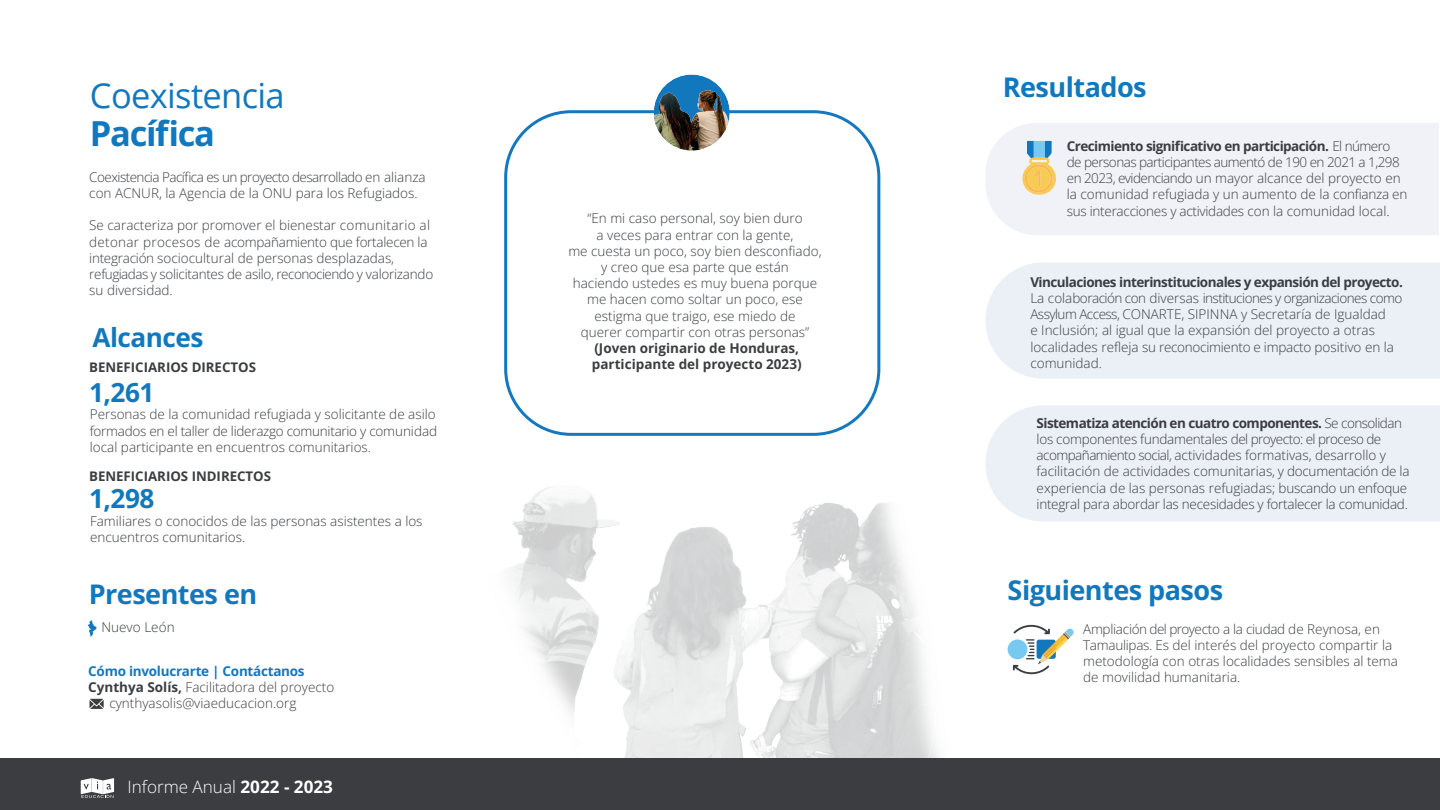
<style>
.page{position:relative;width:1440px;height:810px;background:#fff}
.page>*{position:absolute;margin:0;border:0;box-sizing:border-box;transform-origin:0 0}
.t1{font:34.5px "Open Sans";letter-spacing:-.02em;color:#1278be}
.t2{font:700 34.5px "Open Sans";letter-spacing:-.04em;color:#1278be}
.t3{font:700 27.08px "Open Sans";letter-spacing:-.02em;color:#1278be}
.t4{font:700 26.25px "Open Sans";letter-spacing:-.02em;color:#1278be}
.t5{font:300 17.1px "Open Sans";color:#fff}
.t6{font:300 13.58px "Open Sans";color:#3b3d40}
.t7{font:300 13.5px/16.2px "Open Sans";color:#3b3d40}
.t8{font:300 13.5px/16.2px "Open Sans";letter-spacing:-.02em;color:#3b3d40}
.t9{font:700 13.5px/16.2px "Open Sans";color:#3b3d40}
.t10{font:700 13.5px "Open Sans";letter-spacing:-.04em;color:#3b3d40}
.t11{font:700 13.5px "Open Sans";letter-spacing:-.02em;color:#1278be}
.t12{font:700 13.27px "Open Sans";color:#3b3d40}
.s1{font-weight:700}
</style>
<div class="page">
<img style="left:629px;top:503px;width:227px;height:255px">
<img style="left:511px;top:486px;width:118px;height:272px">
<img style="left:856px;top:503px;width:178px;height:255px">
<div style="left:985px;top:405px;width:455px;height:117px;background:#ebf0f7"></div>
<div style="left:985px;top:262px;width:455px;height:117px;background:#ebf0f7"></div>
<div style="left:986px;top:123px;width:453px;height:112px;background:#f1f2f8"></div>
<div style="left:1008px;top:639px;width:19px;height:20px;background:#76caf1;border-radius:50%"></div>
<svg style="left:1013px;top:625px;width:61px;height:49px"></svg>
<div style="left:504px;top:110px;width:376px;height:326px;border:3px solid #1578be;border-radius:65px"></div>
<div style="left:0;top:758px;width:1440px;height:52px;background:#3b3d40"></div>
<svg style="left:81px;top:778px;width:33px;height:20px"></svg>
<svg style="left:1021px;top:141px;width:36px;height:54px"></svg>
<svg style="left:88px;top:620px;width:9px;height:17px"></svg>
<div style="left:654px;top:75px;width:76px;height:75px;background:#1278be;border-radius:50%"></div>
<img style="left:654px;top:80px;width:76px;height:70px">
<svg style="left:90px;top:699px;width:14px;height:10px"></svg>
<h1 class="t1" style="left:90px;top:71px;width:196px">Coexistencia</h1>
<h1 class="t2" style="left:90px;top:109px;width:126px">Pacífica</h1>
<p class="t7" style="left:89px;top:168px;width:338px">Coexistencia Pacífica es un proyecto desarrollado en alianza con ACNUR, la Agencia de la ONU para los Refugiados.</p>
<p class="t7" style="left:89px;top:217px;width:346px">Se caracteriza por promover el bienestar comunitario al detonar procesos de acompañamiento que fortalecen la integración sociocultural de personas desplazadas, refugiadas y solicitantes de asilo, reconociendo y valorizando su diversidad.</p>
<h3 class="t4" style="left:93px;top:319px;width:112px">Alcances</h3>
<p class="t12" style="left:89px;top:358px;width:168px">BENEFICIARIOS DIRECTOS</p>
<h3 class="t4" style="left:89px;top:374px;width:67px">1,261</h3>
<p class="t7" style="left:90px;top:406px;width:349px;text-align:justify">Personas de la comunidad refugiada y solicitante de asilo formados en el taller de liderazgo comunitario y comunidad local participante en encuentros comunitarios.</p>
<p class="t12" style="left:89px;top:467px;width:184px">BENEFICIARIOS INDIRECTOS</p>
<h3 class="t4" style="left:89px;top:480px;width:67px">1,298</h3>
<p class="t7" style="left:90px;top:513px;width:334px">Familiares o conocidos de las personas asistentes a los encuentros comunitarios.</p>
<h2 class="t3" style="left:89px;top:575px;width:170px">Presentes en</h2>
<p class="t6" style="left:101px;top:617px;width:75px">Nuevo León</p>
<p class="t11" style="left:88px;top:661px;width:218px">Cómo involucrarte | Contáctanos</p>
<p class="t7" style="left:88px;top:679px;width:247px"><span class="s1">Cynthya Solís,</span> Facilitadora del proyecto</p>
<p class="t7" style="left:109px;top:695px;width:189px">cynthyasolis@viaeducacion.org</p>
<p class="t5" style="left:127px;top:775px;width:207px">Informe Anual <span class="s1">2022 - 2023</span></p>
<p class="t7" style="left:568px;top:210px;width:255px;text-align:center">“En mi caso personal, soy bien duro<br>a veces para entrar con la gente,<br>me cuesta un poco, soy bien desconfiado, y creo que esa parte que están<br>haciendo ustedes es muy buena porque me hacen como soltar un poco, ese estigma que traigo, ese miedo de<br>querer compartir con otras personas”</p>
<p class="t9" style="left:592px;top:340px;width:211px">(Joven originario de Honduras, participante del proyecto 2023)</p>
<h2 class="t3" style="left:1003px;top:68px;width:145px">Resultados</h2>
<p class="t8" style="left:1067px;top:137px;width:342px"><span class="s1">Crecimiento significativo en participación.</span> El número de personas participantes aumentó de 190 en 2021 a 1,298 en 2023, evidenciando un mayor alcance del proyecto en la comunidad refugiada y un aumento de la confianza en sus interacciones y actividades con la comunidad local.</p>
<p class="t10" style="left:1030px;top:272px;width:374px">Vinculaciones interinstitucionales y expansión del proyecto.</p>
<p class="t7" style="left:1030px;top:290px;width:374px">La colaboración con diversas instituciones y organizaciones como Assylum Access, CONARTE, SIPINNA y Secretaría de Igualdad<br>e Inclusión; al igual que la expansión del proyecto a otras localidades refleja su reconocimiento e impacto positivo en la comunidad.</p>
<p class="t8" style="left:1037px;top:414px;width:374px"><span class="s1">Sistematiza atención en cuatro componentes.</span> Se consolidan los componentes fundamentales del proyecto: el proceso de acompañamiento social, actividades formativas, desarrollo y facilitación de actividades comunitarias, y documentación de la experiencia de las personas refugiadas; buscando un enfoque integral para abordar las necesidades y fortalecer la comunidad.</p>
<h2 class="t3" style="left:1008px;top:571px;width:217px">Siguientes pasos</h2>
<p class="t7" style="left:1083px;top:621px;width:316px">Ampliación del proyecto a la ciudad de Reynosa, en Tamaulipas. Es del interés del proyecto compartir la metodología con otras localidades sensibles al tema de movilidad humanitaria.</p>
</div>
